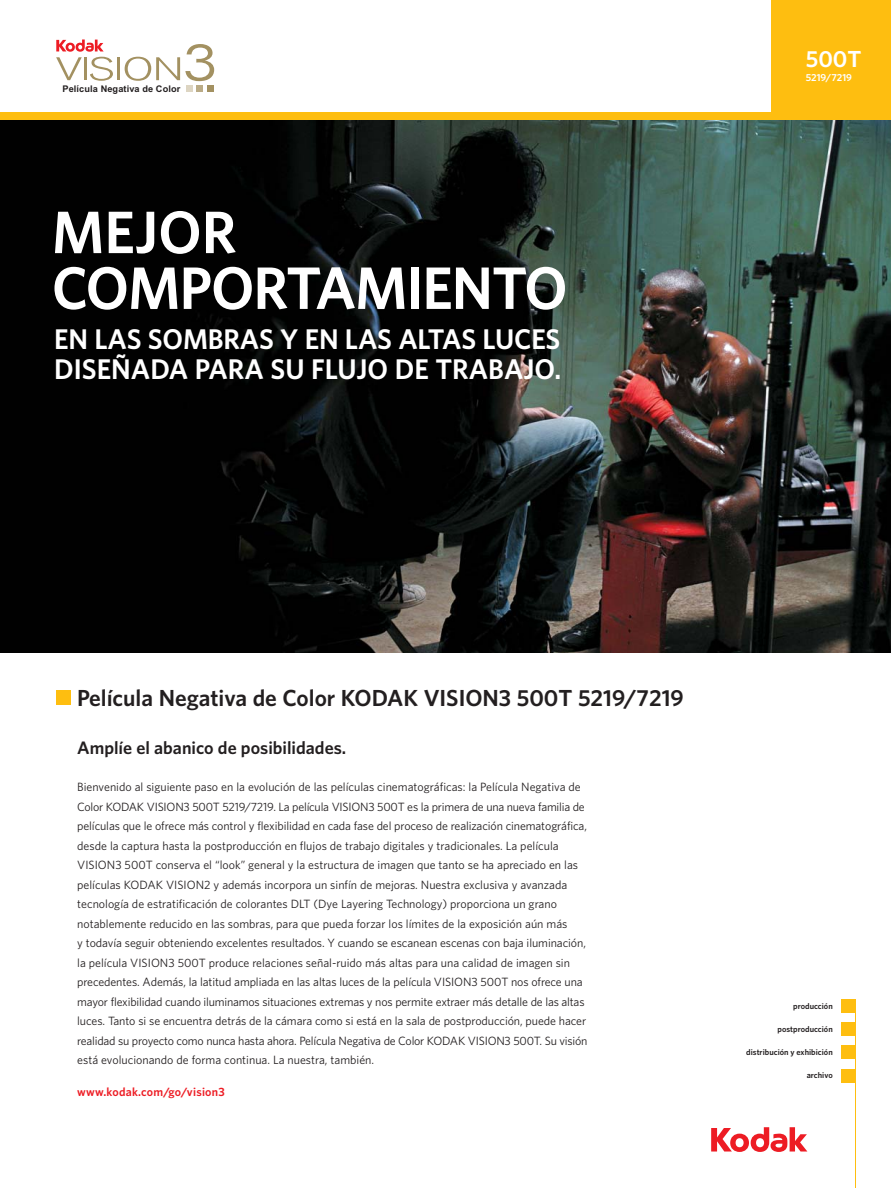
<style>
.page{position:relative;width:891px;height:1188px;background:#fff}
.page>*{position:absolute;margin:0;border:0;box-sizing:border-box;transform-origin:0 0}
.t1{font:600 60px/55.8px "Whitney K";letter-spacing:-.02em;color:#fff}
.t2{font:600 28.5px/30px "Whitney K";letter-spacing:-.005em;color:#fff}
.t3{font:600 23.25px "Whitney K";color:#231f20}
.t4{font:600 23.25px "Whitney K";color:#fff}
.t5{font:600 18px "Whitney K";color:#231f20}
.t6{font:12px/19.5px "Whitney K";letter-spacing:-.005em;color:#231f20}
.t7{font:600 12px "Whitney K";letter-spacing:.02em;color:#ed1c24}
.t8{font:600 10.2px "Whitney K";color:#fff}
.t9{font:700 9.15px "Arial";letter-spacing:.01em;color:#231f20}
.t10{font:600 8.25px "Whitney K";letter-spacing:.005em;color:#231f20}
</style>
<div class="page">
<div style="left:0;top:112px;width:891px;height:21px;background:#febe10"></div>
<div style="left:771px;top:0;width:120px;height:121px;background:#febe10"></div>
<img style="left:0;top:121px;width:891px;height:532px">
<svg style="left:711px;top:1127px;width:96px;height:25px"></svg>
<div style="left:842px;top:999px;width:13px;height:14px;background:#febe10"></div>
<div style="left:842px;top:1023px;width:13px;height:13px;background:#febe10"></div>
<div style="left:842px;top:1046px;width:13px;height:13px;background:#febe10"></div>
<div style="left:842px;top:1069px;width:13px;height:13px;background:#febe10"></div>
<hr style="left:855px;top:1000px;width:1px;height:188px;background:#febe10">
<div style="left:56px;top:690px;width:15px;height:15px;background:#febe10"></div>
<div style="left:186px;top:85px;width:7px;height:7px;background:#ddd5c2"></div>
<div style="left:196px;top:85px;width:7px;height:7px;background:#baab86"></div>
<div style="left:207px;top:85px;width:7px;height:7px;background:#a39161"></div>
<svg style="left:56px;top:39px;width:57px;height:42px"></svg>
<hr style="left:117px;top:57px;width:3px;height:23px;background:#a39161">
<svg style="left:125px;top:44px;width:89px;height:37px"></svg>
<p class="t9" style="left:63px;top:85px;width:119px">Película Negativa de Color</p>
<h1 class="t1" style="left:52px;top:209px;width:517px">MEJOR<br>COMPORTAMIENTO</h1>
<h2 class="t2" style="left:54px;top:326px;width:508px">EN LAS SOMBRAS Y EN LAS ALTAS LUCES<br>DISEÑADA PARA SU FLUJO DE TRABAJO.</h2>
<h3 class="t4" style="left:806px;top:50px;width:57px">500T</h3>
<p class="t8" style="left:806px;top:74px;width:48px">5219/7219</p>
<h3 class="t3" style="left:77px;top:689px;width:608px">Película Negativa de Color KODAK VISION3 500T 5219/7219</h3>
<h3 class="t5" style="left:77px;top:741px;width:270px">Amplíe el abanico de posibilidades.</h3>
<p class="t6" style="left:77px;top:778px;width:512px">Bienvenido al siguiente paso en la evolución de las películas cinematográficas: la Película Negativa de Color KODAK VISION3 500T 5219/7219. La película VISION3 500T es la primera de una nueva familia de películas que le ofrece más control y flexibilidad en cada fase del proceso de realización cinematográfica, desde la captura hasta la postproducción en flujos de trabajo digitales y tradicionales. La película VISION3 500T conserva el “look” general y la estructura de imagen que tanto se ha apreciado en las películas KODAK VISION2 y además incorpora un sinfín de mejoras. Nuestra exclusiva y avanzada tecnología de estratificación de colorantes DLT (Dye Layering Technology) proporciona un grano notablemente reducido en las sombras, para que pueda forzar los límites de la exposición aún más<br>y todavía seguir obteniendo excelentes resultados. Y cuando se escanean escenas con baja iluminación, la película VISION3 500T produce relaciones señal-ruido más altas para una calidad de imagen sin precedentes. Además, la latitud ampliada en las altas luces de la película VISION3 500T nos ofrece una mayor flexibilidad cuando iluminamos situaciones extremas y nos permite extraer más detalle de las altas luces. Tanto si se encuentra detrás de la cámara como si está en la sala de postproducción, puede hacer realidad su proyecto como nunca hasta ahora. Película Negativa de Color KODAK VISION3 500T. Su visión está evolucionando de forma continua. La nuestra, también.</p>
<p class="t7" style="left:77px;top:1088px;width:149px">www.kodak.com/go/vision3</p>
<p class="t10" style="left:793px;top:1004px;width:41px">producción</p>
<p class="t10" style="left:778px;top:1027px;width:57px">postproducción</p>
<p class="t10" style="left:746px;top:1049px;width:88px">distribución y exhibición</p>
<p class="t10" style="left:807px;top:1072px;width:28px">archivo</p>
</div>
